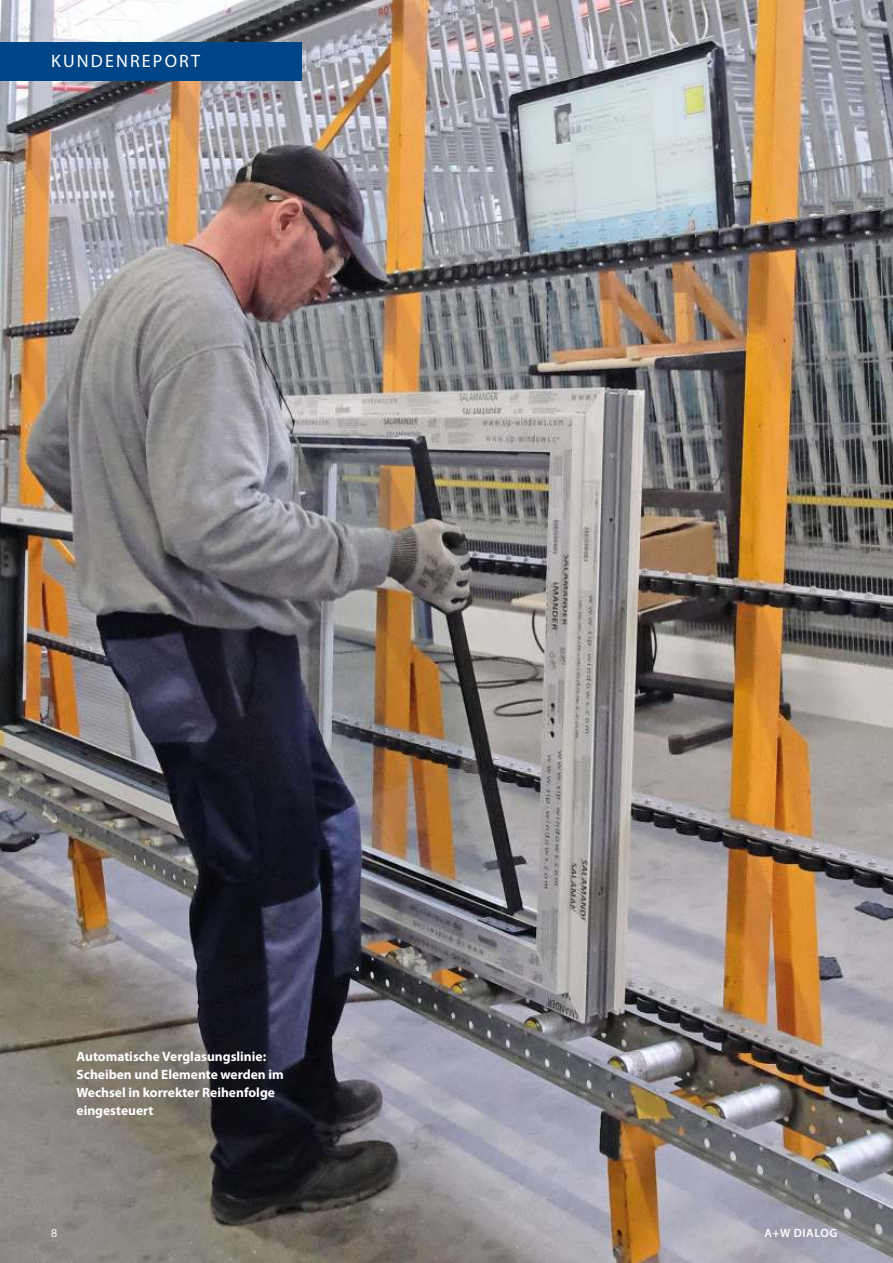
<style>
.page{position:relative;width:893px;height:1263px;background:#fff}
.page>*{position:absolute;margin:0;border:0;box-sizing:border-box;transform-origin:0 0}
.t1{font:18px "Myriad Pro";letter-spacing:.12em;color:#fff}
.t2{font:700 13.5px/18px "Myriad Pro";color:#fff}
.t3{font:600 12px "Myriad Pro";letter-spacing:.045em;color:#fff}
.t4{font:12px "Myriad Pro";color:#fff}
</style>
<div class="page">
<img style="left:0;top:0;width:893px;height:1263px">
<div style="left:0;top:43px;width:302px;height:38px;background:#004587"></div>
<h1 class="t1" style="left:51px;top:51px;width:151px">KUNDENREPORT</h1>
<p class="t2" style="left:77px;top:1048px;width:209px">Automatische Verglasungslinie:<br>Scheiben und Elemente werden im<br>Wechsel in korrekter Reihenfolge eingesteuert</p>
<p class="t4" style="left:51px;top:1226px;width:8px">8</p>
<p class="t3" style="left:764px;top:1229px;width:74px">A+W DIALOG</p>
</div>
